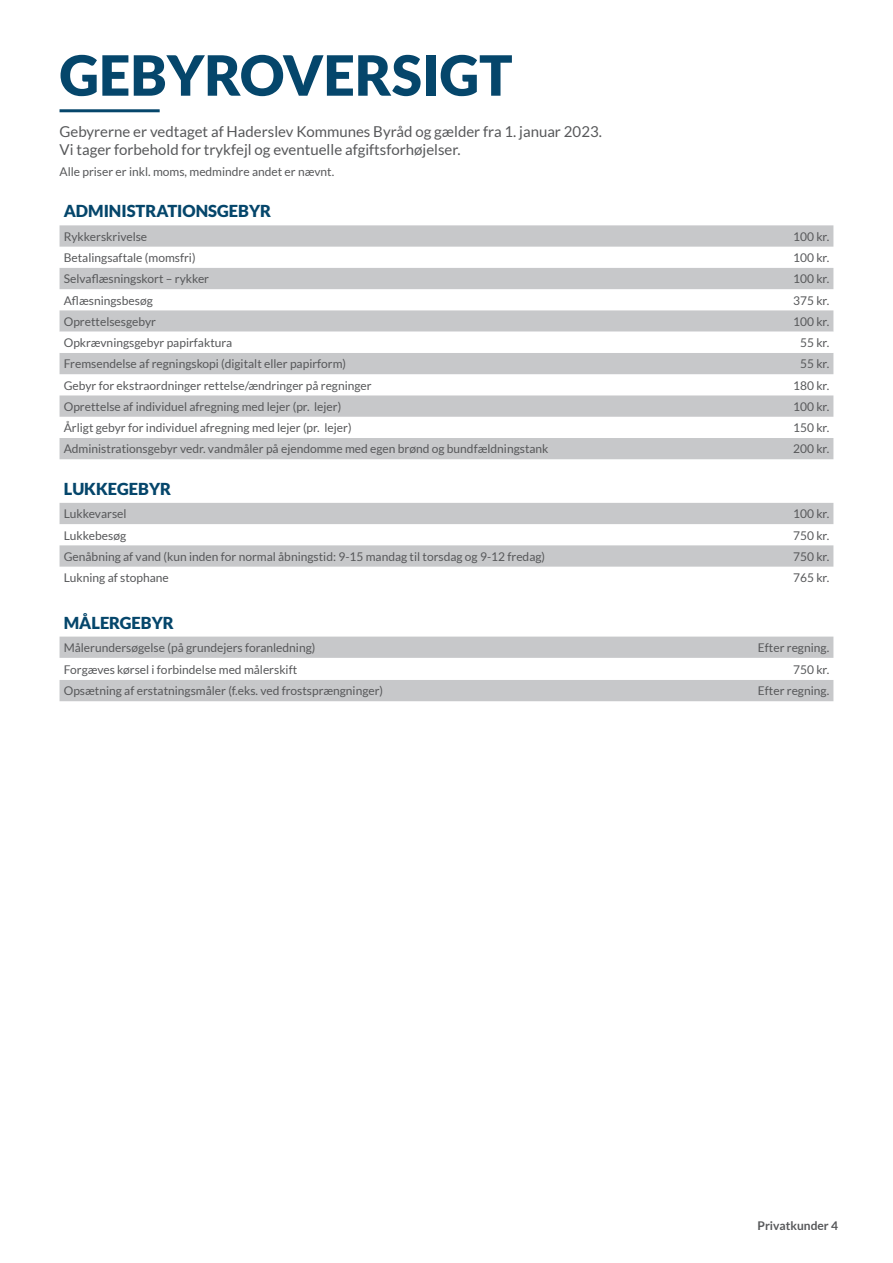
<style>
.page{position:relative;width:893px;height:1263px;background:#fff}
.page>*{position:absolute;margin:0;border:0;box-sizing:border-box;transform-origin:0 0}
.Grundlæggende_afsnit{font:900 55.5px "Lato";color:#05466b}
.Grundlæggende_afsnit-2{font:900 16.5px "Lato";color:#05466b}
.brødtekst_8_12{font:15px/18px "Lato";color:#57585a}
.brødtekst_8_12-2{font:12px "Lato";color:#57585a}
.billedtekst_8_11{font:700 12px "Lato";color:#57585a}
</style>
<div class="page">
<hr style="left:60px;top:109px;width:100px;height:3px;background:#05466b">
<svg style="left:60px;top:225px;width:773px;height:234px;fill:#c7c8ca"></svg>
<svg style="left:60px;top:268px;width:773px;height:64px;fill:#c7c8ca"></svg>
<svg style="left:60px;top:332px;width:773px;height:21px"></svg>
<svg style="left:60px;top:503px;width:773px;height:64px;fill:#c7c8ca"></svg>
<svg style="left:60px;top:637px;width:773px;height:64px;fill:#c7c8ca"></svg>
<p class="Grundlæggende_afsnit" style="left:60px;top:43px;width:454px">GEBYROVERSIGT</p>
<p class="brødtekst_8_12" style="left:60px;top:122px;width:544px">Gebyrerne er vedtaget af Haderslev Kommunes Byråd og gælder fra 1. januar 2023.<br>Vi tager forbehold for trykfejl og eventuelle afgiftsforhøjelser.</p>
<p class="brødtekst_8_12-2" style="left:60px;top:165px;width:276px">Alle priser er inkl. moms, medmindre andet er nævnt.</p>
<p class="Grundlæggende_afsnit-2" style="left:64px;top:202px;width:209px">ADMINISTRATIONSGEBYR</p>
<p class="brødtekst_8_12-2" style="left:64px;top:230px;width:85px">Rykkerskrivelse</p>
<p class="brødtekst_8_12-2" style="left:793px;top:230px;width:38px">100 kr.</p>
<p class="brødtekst_8_12-2" style="left:64px;top:251px;width:133px">Betalingsaftale (momsfri)</p>
<p class="brødtekst_8_12-2" style="left:793px;top:251px;width:38px">100 kr.</p>
<p class="brødtekst_8_12-2" style="left:64px;top:272px;width:147px">Selvaflæsningskort – rykker</p>
<p class="brødtekst_8_12-2" style="left:793px;top:272px;width:38px">100 kr.</p>
<p class="brødtekst_8_12-2" style="left:64px;top:294px;width:91px">Aflæsningsbesøg</p>
<p class="brødtekst_8_12-2" style="left:793px;top:294px;width:38px">375 kr.</p>
<p class="brødtekst_8_12-2" style="left:64px;top:315px;width:94px">Oprettelsesgebyr</p>
<p class="brødtekst_8_12-2" style="left:793px;top:315px;width:38px">100 kr.</p>
<p class="brødtekst_8_12-2" style="left:64px;top:336px;width:170px">Opkrævningsgebyr papirfaktura</p>
<p class="brødtekst_8_12-2" style="left:800px;top:336px;width:31px">55 kr.</p>
<p class="brødtekst_8_12-2" style="left:64px;top:357px;width:284px">Fremsendelse af regningskopi (digitalt eller papirform)</p>
<p class="brødtekst_8_12-2" style="left:800px;top:357px;width:31px">55 kr.</p>
<p class="brødtekst_8_12-2" style="left:64px;top:379px;width:309px">Gebyr for ekstraordninger rettelse/ændringer på regninger</p>
<p class="brødtekst_8_12-2" style="left:793px;top:379px;width:38px">180 kr.</p>
<p class="brødtekst_8_12-2" style="left:64px;top:400px;width:279px">Oprettelse af individuel afregning med lejer (pr. lejer)</p>
<p class="brødtekst_8_12-2" style="left:793px;top:400px;width:38px">100 kr.</p>
<p class="brødtekst_8_12-2" style="left:64px;top:421px;width:289px">Årligt gebyr for individuel afregning med lejer (pr. lejer)</p>
<p class="brødtekst_8_12-2" style="left:793px;top:421px;width:38px">150 kr.</p>
<p class="brødtekst_8_12-2" style="left:64px;top:442px;width:486px">Administrationsgebyr vedr. vandmåler på ejendomme med egen brønd og bundfældningstank</p>
<p class="brødtekst_8_12-2" style="left:793px;top:442px;width:38px">200 kr.</p>
<p class="Grundlæggende_afsnit-2" style="left:64px;top:479px;width:109px">LUKKEGEBYR</p>
<p class="brødtekst_8_12-2" style="left:64px;top:507px;width:64px">Lukkevarsel</p>
<p class="brødtekst_8_12-2" style="left:793px;top:507px;width:38px">100 kr.</p>
<p class="brødtekst_8_12-2" style="left:64px;top:528px;width:64px">Lukkebesøg</p>
<p class="brødtekst_8_12-2" style="left:793px;top:528px;width:38px">750 kr.</p>
<p class="brødtekst_8_12-2" style="left:64px;top:550px;width:483px">Genåbning af vand (kun inden for normal åbningstid: 9-15 mandag til torsdag og 9-12 fredag)</p>
<p class="brødtekst_8_12-2" style="left:793px;top:550px;width:38px">750 kr.</p>
<p class="brødtekst_8_12-2" style="left:64px;top:571px;width:107px">Lukning af stophane</p>
<p class="brødtekst_8_12-2" style="left:793px;top:571px;width:38px">765 kr.</p>
<p class="Grundlæggende_afsnit-2" style="left:64px;top:613px;width:112px">MÅLERGEBYR</p>
<p class="brødtekst_8_12-2" style="left:64px;top:641px;width:253px">Målerundersøgelse (på grundejers foranledning)</p>
<p class="brødtekst_8_12-2" style="left:758px;top:641px;width:73px">Efter regning.</p>
<p class="brødtekst_8_12-2" style="left:64px;top:663px;width:235px">Forgæves kørsel i forbindelse med målerskift</p>
<p class="brødtekst_8_12-2" style="left:793px;top:663px;width:38px">750 kr.</p>
<p class="brødtekst_8_12-2" style="left:64px;top:684px;width:321px">Opsætning af erstatningsmåler (f.eks. ved frostsprængninger)</p>
<p class="brødtekst_8_12-2" style="left:758px;top:684px;width:73px">Efter regning.</p>
<p class="billedtekst_8_11" style="left:757px;top:1219px;width:82px">Privatkunder 4</p>
</div>
